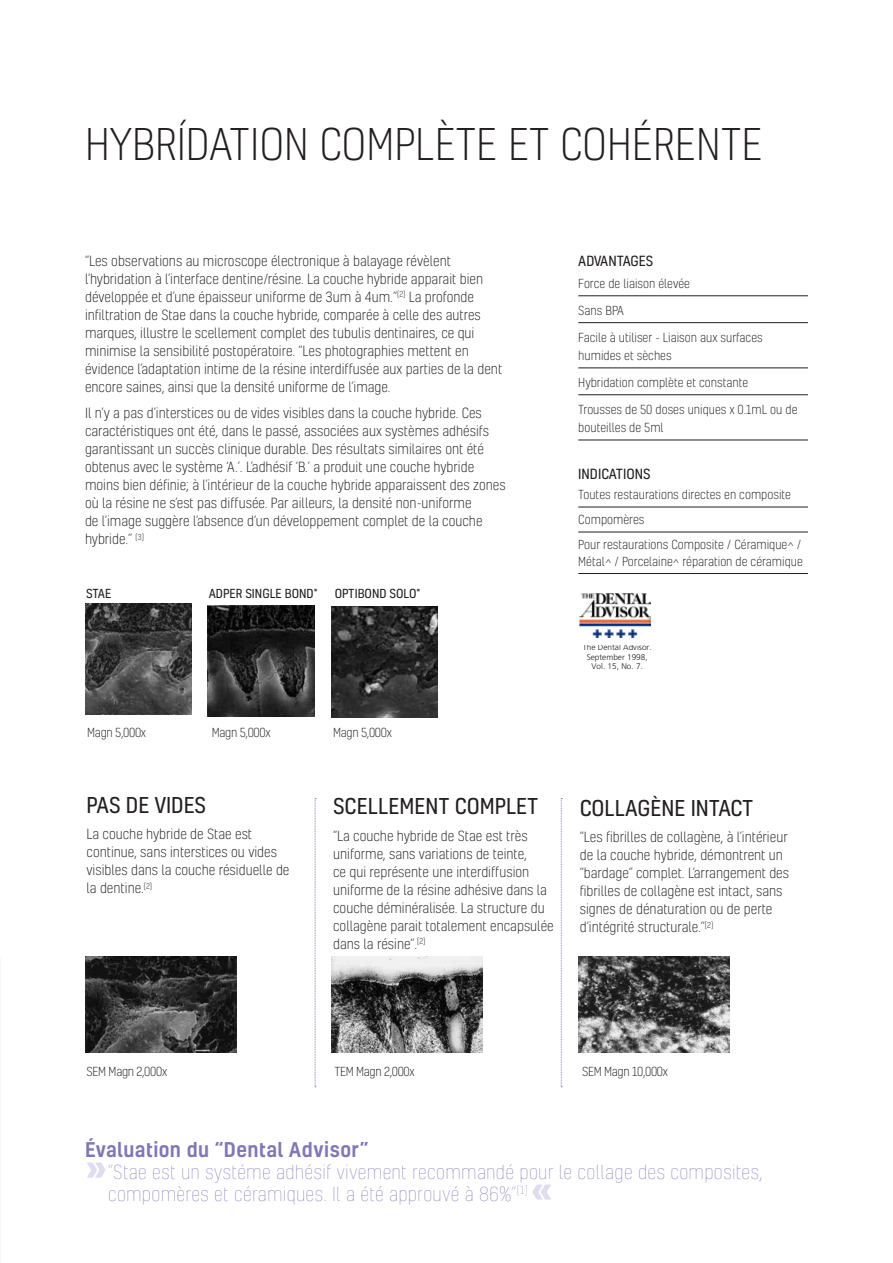
<style>
.page{position:relative;width:893px;height:1263px;background:#fff}
.page>*{position:absolute;margin:0;border:0;box-sizing:border-box;transform-origin:0 0}
.t1{font:300 42px "Kelson";color:#231f20}
.t2{font:700 35.7px "Kelson";color:#dedcee}
.t3{font:21px "Kelson";color:#231f20}
.t4{font:500 19.5px "Kelson";letter-spacing:.02em;color:#8177b7}
.t5{font:100 18.6px/21.5px "Kelson";letter-spacing:.015em;color:#8177b7}
.t6{font:300 13.5px/18px "Kelson";color:#231f20}
.t7{font:13.5px "Kelson";color:#231f20}
.t8{font:13.5px "Kelson";letter-spacing:-.02em;color:#231f20}
.t9{font:300 12px/18.3px "Kelson";color:#231f20}
.t10{font:300 12px "Kelson";letter-spacing:-.025em;color:#231f20}
.t11{font:12px "Kelson";color:#231f20}
.t12{font:300 8.25px/9.4px "Frutiger";color:#231f20;text-align:center}
.s1{font-weight:700;font-size:35.7px;color:#dedcee}
</style>
<div class="page">
<hr style="left:578px;top:295px;width:230px;height:1px;background:#231f20">
<hr style="left:578px;top:322px;width:230px;height:1px;background:#231f20">
<hr style="left:578px;top:367px;width:230px;height:1px;background:#231f20">
<hr style="left:578px;top:394px;width:230px;height:1px;background:#231f20">
<hr style="left:578px;top:440px;width:230px;height:1px;background:#231f20">
<hr style="left:578px;top:507px;width:230px;height:1px;background:#231f20">
<hr style="left:578px;top:532px;width:230px;height:1px;background:#231f20">
<hr style="left:578px;top:573px;width:230px;height:1px;background:#231f20">
<img style="left:85px;top:604px;width:106px;height:110px">
<img style="left:85px;top:957px;width:151px;height:95px">
<img style="left:332px;top:957px;width:151px;height:95px">
<img style="left:578px;top:957px;width:151px;height:95px">
<img style="left:332px;top:606px;width:106px;height:111px">
<img style="left:208px;top:606px;width:107px;height:110px">
<img style="left:580px;top:594px;width:71px;height:43px">
<svg style="left:315px;top:798px;width:1px;height:289px"></svg>
<svg style="left:561px;top:798px;width:1px;height:289px"></svg>
<h1 class="t1" style="left:85px;top:117px;width:679px">HYBRÍDATION COMPLÈTE ET COHÉRENTE</h1>
<p class="t6" style="left:85px;top:251px;width:419px">“Les observations au microscope électronique à balayage révèlent l’hybridation à l’interface dentine/résine. La couche hybride apparait bien développée et d’une épaisseur uniforme de 3um à 4um.”<sup>(2)</sup> La profonde infiltration de Stae dans la couche hybride, comparée à celle des autres marques, illustre le scellement complet des tubulis dentinaires, ce qui minimise la sensibilité postopératoire. “Les photographies mettent en évidence l’adaptation intime de la résine interdiffusée aux parties de la dent encore saines, ainsi que la densité uniforme de l’image.</p>
<p class="t6" style="left:85px;top:404px;width:422px">Il n’y a pas d’interstices ou de vides visibles dans la couche hybride. Ces caractéristiques ont été, dans le passé, associées aux systèmes adhésifs garantissant un succès clinique durable. Des résultats similaires ont été obtenus avec le système ‘A.’. L’adhésif ‘B.’ a produit une couche hybride moins bien définie; à l’intérieur de la couche hybride apparaissent des zones où la résine ne s’est pas diffusée. Par ailleurs, la densité non-uniforme<br>de l’image suggère l’absence d’un développement complet de la couche hybride.” <sup>(3)</sup></p>
<p class="t11" style="left:86px;top:586px;width:27px">STAE</p>
<p class="t11" style="left:209px;top:586px;width:110px">ADPER SINGLE BOND*</p>
<p class="t11" style="left:335px;top:585px;width:87px">OPTIBOND SOLO*</p>
<p class="t10" style="left:87px;top:725px;width:60px">Magn 5,000x</p>
<p class="t10" style="left:212px;top:725px;width:60px">Magn 5,000x</p>
<p class="t10" style="left:333px;top:725px;width:60px">Magn 5,000x</p>
<h3 class="t3" style="left:87px;top:791px;width:121px">PAS DE VIDES</h3>
<p class="t6" style="left:87px;top:825px;width:204px">La couche hybride de Stae est continue, sans interstices ou vides visibles dans la couche résiduelle de la dentine.<sup>(2)</sup></p>
<h3 class="t3" style="left:333px;top:793px;width:207px">SCELLEMENT COMPLET</h3>
<p class="t6" style="left:333px;top:827px;width:222px">“La couche hybride de Stae est très uniforme, sans variations de teinte,<br>ce qui représente une interdiffusion uniforme de la résine adhésive dans la couche déminéralisée. La structure du collagène parait totalement encapsulée dans la résine”.<sup>(2)</sup></p>
<p class="t8" style="left:578px;top:252px;width:76px">ADVANTAGES</p>
<p class="t9" style="left:578px;top:274px;width:113px">Force de liaison élevée</p>
<p class="t9" style="left:578px;top:301px;width:47px">Sans BPA</p>
<p class="t9" style="left:578px;top:328px;width:186px">Facile à utiliser - Liaison aux surfaces humides et sèches</p>
<p class="t9" style="left:578px;top:373px;width:172px">Hybridation complète et constante</p>
<p class="t9" style="left:578px;top:400px;width:221px">Trousses de 50 doses uniques x 0.1mL ou de bouteilles de 5ml</p>
<p class="t7" style="left:578px;top:465px;width:74px">INDICATIONS</p>
<p class="t9" style="left:578px;top:482px;width:225px;line-height:25px">Toutes restaurations directes en composite<br>Compomères<br>Pour restaurations Composite / Céramique^ /</p>
<p class="t9" style="left:578px;top:552px;width:226px">Métal^ / Porcelaine^ réparation de céramique</p>
<p class="t12" style="left:583px;top:643px;width:70px">The Dental Advisor.<br>September 1998,<br>Vol. 15, No. 7.</p>
<h3 class="t3" style="left:580px;top:794px;width:175px">COLLAGÈNE INTACT</h3>
<p class="t6" style="left:580px;top:828px;width:211px">“Les fibrilles de collagène, à l’intérieur de la couche hybride, démontrent un “bardage” complet. L’arrangement des fibrilles de collagène est intact, sans signes de dénaturation ou de perte d’intégrité structurale.”<sup>(2)</sup></p>
<p class="t10" style="left:87px;top:1063px;width:82px">SEM Magn 2,000x</p>
<p class="t10" style="left:334px;top:1063px;width:82px">TEM Magn 2,000x</p>
<p class="t10" style="left:582px;top:1063px;width:87px">SEM Magn 10,000x</p>
<h3 class="t4" style="left:85px;top:1136px;width:285px">Évaluation du “Dental Advisor”</h3>
<h3 class="t5" style="left:108px;top:1161px;width:656px;text-indent:-23px"><span class="s1">»</span>“Stae est un systéme adhésif vivement recommandé pour le collage des composites, compomères et céramiques. Il a été approuvé à 86%”<sup>(1)</sup></h3>
<h2 class="t2" style="left:531px;top:1164px;width:23px">«</h2>
</div>
